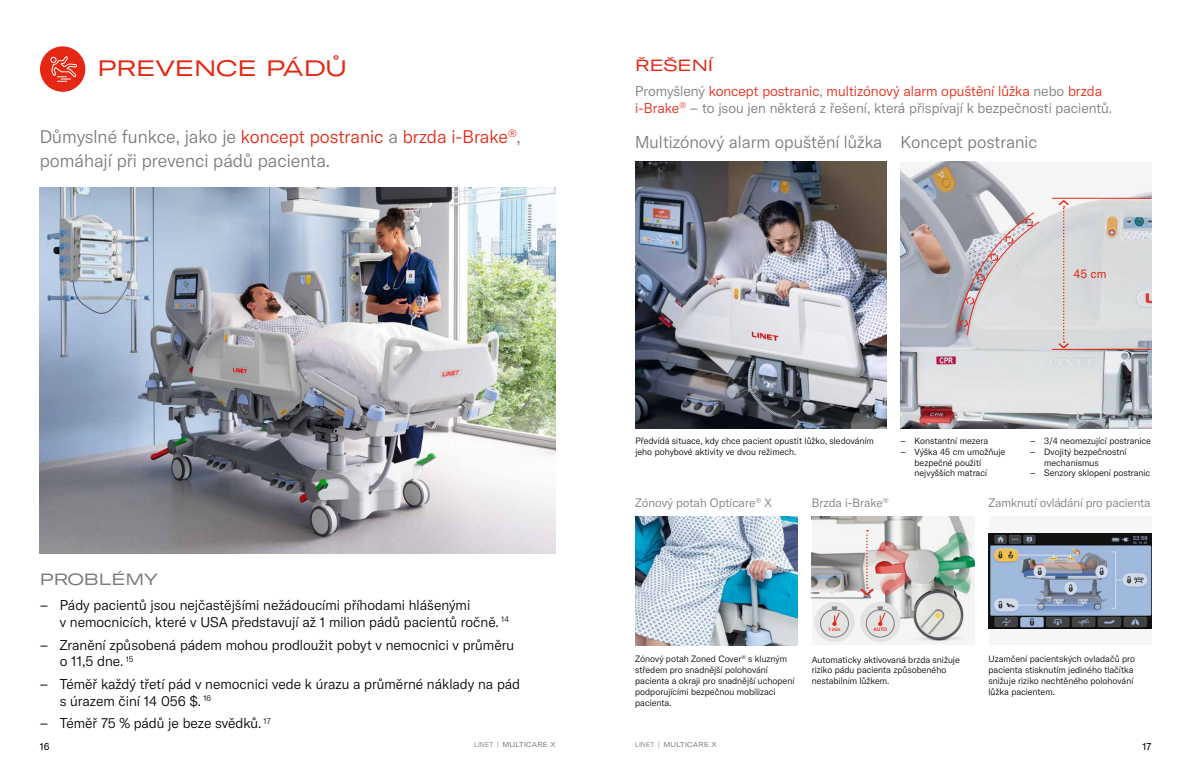
<style>
.page{position:relative;width:1191px;height:766px;background:#fff}
.page>*{position:absolute;margin:0;border:0;box-sizing:border-box;transform-origin:0 0}
.t1{font:22px "GT America Exp Rg";color:#e52713}
.t2{font:300 18px/24px "GT America";color:#7c7b7b}
.t3{font:300 17px "GT America";color:#7c7b7b}
.t4{font:16px "GT America Exp Rg";color:#7c7b7b}
.t5{font:16px "GT America Exp Rg";color:#e52713}
.t6{font:300 14px/16.8px "GT America";color:#000}
.t7{font:300 14px/16.8px "GT America";color:#7c7b7b}
.t8{font:300 12px "GT America";letter-spacing:-.01em;color:#7c7b7b}
.t9{font:12px "GT America";color:#e52713}
.t10{font:10px "GT America";color:#000}
.t11{font:300 9px/10.8px "GT America";color:#000}
.t12{font:expanded 7px "GT America";letter-spacing:.025em;color:#7c7b7b}
.t13{font:500 5px "GT America";color:#e52713}
.s1{color:#e52713}
.s2{font-weight:300;font-stretch:normal}
</style>
<div class="page">
<img style="left:40px;top:188px;width:516px;height:365px">
<img style="left:635px;top:162px;width:251px;height:266px">
<img style="left:635px;top:516px;width:162px;height:129px">
<img style="left:812px;top:516px;width:162px;height:129px">
<div style="left:988px;top:516px;width:163px;height:129px;background:#f6f6f6"></div>
<img style="left:988px;top:533px;width:163px;height:95px">
<img style="left:900px;top:162px;width:251px;height:266px">
<svg style="left:1057px;top:199px;width:13px;height:150px;background:#dad1d0"></svg>
<div style="left:40px;top:46px;width:45px;height:46px;background:#e52713;border-radius:50%"></div>
<svg style="left:50px;top:56px;width:27px;height:26px"></svg>
<hr style="left:1052px;top:198px;width:99px;height:1px;background:#e52713">
<hr style="left:1052px;top:349px;width:99px;height:1px;background:#e52713">
<div style="left:814px;top:601px;width:40px;height:41px;background:#e3e3e3;border-radius:50%"></div>
<svg style="left:819px;top:605px;width:30px;height:33px"></svg>
<div style="left:860px;top:601px;width:40px;height:41px;background:#e3e3e3;border-radius:50%"></div>
<svg style="left:865px;top:605px;width:30px;height:33px"></svg>
<svg style="left:858px;top:530px;width:18px;height:67px"></svg>
<svg style="left:956px;top:212px;width:84px;height:124px;background:#cbc5c9"></svg>
<h1 class="t1" style="left:97px;top:55px;width:251px">PREVENCE PÁDŮ</h1>
<h2 class="t2" style="left:40px;top:124px;width:483px">Důmyslné funkce, jako je <span class="s1">koncept postranic</span> a <span class="s1">brzda i-Brake</span><sup>®</sup>, pomáhají při prevenci pádů pacienta.</h2>
<h3 class="t4" style="left:40px;top:569px;width:119px">PROBLÉMY</h3>
<h3 class="t6" style="left:60px;top:596px;width:451px;text-indent:-20px">– Pády pacientů jsou nejčastějšími nežádoucími příhodami hlášenými<br>v nemocnicích, které v USA představují až 1 milion pádů pacientů ročně. <sup>14</sup></h3>
<h3 class="t6" style="left:60px;top:636px;width:456px;text-indent:-20px">– Zranění způsobená pádem mohou prodloužit pobyt v nemocnici v průměru o 11,5 dne. <sup>15</sup></h3>
<h3 class="t6" style="left:60px;top:675px;width:462px;text-indent:-20px">– Téměř každý třetí pád v nemocnici vede k úrazu a průměrné náklady na pád s úrazem činí 14 056 $. <sup>16</sup></h3>
<h3 class="t6" style="left:40px;top:714px;width:232px">– Téměř 75 % pádů je beze svědků. <sup>17</sup></h3>
<h3 class="t5" style="left:635px;top:56px;width:80px">ŘEŠENÍ</h3>
<h3 class="t7" style="left:635px;top:83px;width:478px">Promyšlený <span class="s1">koncept postranic</span>, <span class="s1">multizónový alarm opuštění lůžka</span> nebo <span class="s1">brzda i-Brake</span><sup>®</sup> – to jsou jen některá z řešení, která přispívají k bezpečnosti pacientů.</h3>
<h3 class="t3" style="left:900px;top:132px;width:138px">Koncept postranic</h3>
<h3 class="t3" style="left:635px;top:132px;width:249px">Multizónový alarm opuštění lůžka</h3>
<h3 class="t9" style="left:1073px;top:267px;width:34px">45 cm</h3>
<p class="t11" style="left:635px;top:435px;width:240px">Předvídá situace, kdy chce pacient opustit lůžko, sledováním jeho pohybové aktivity ve dvou režimech.</p>
<p class="t11" style="left:900px;top:435px;width:89px">– Konstantní mezera</p>
<p class="t11" style="left:914px;top:446px;width:92px;text-indent:-14px">– Výška 45 cm umožňuje bezpečné použití nejvyšších matrací</p>
<p class="t11" style="left:1030px;top:435px;width:122px">– 3/4 neomezující postranice</p>
<p class="t11" style="left:1044px;top:446px;width:84px;text-indent:-14px">– Dvojitý bezpečnostní mechanismus</p>
<p class="t11" style="left:1030px;top:467px;width:122px">– Senzory sklopení postranic</p>
<h3 class="t8" style="left:635px;top:495px;width:138px">Zónový potah Opticare<sup>®</sup> X</h3>
<h3 class="t8" style="left:811px;top:495px;width:79px">Brzda i-Brake<sup>®</sup></h3>
<h3 class="t8" style="left:988px;top:495px;width:163px">Zamknutí ovládání pro pacienta</h3>
<p class="t11" style="left:635px;top:653px;width:161px">Zónový potah Zoned Cover<sup>®</sup> s kluzným středem pro snadnější polohování pacienta a okraji pro snadnější uchopení podporujícími bezpečnou mobilizaci pacienta.</p>
<p class="t13" style="left:828px;top:626px;width:13px">1 min</p>
<p class="t13" style="left:873px;top:626px;width:15px">AUTO</p>
<p class="t11" style="left:811px;top:653px;width:150px">Automaticky aktivovaná brzda snižuje riziko pádu pacienta způsobeného nestabilním lůžkem.</p>
<p class="t11" style="left:988px;top:653px;width:148px">Uzamčení pacientských ovladačů pro pacienta stisknutím jediného tlačítka snižuje riziko nechtěného polohování lůžka pacientem.</p>
<p class="t10" style="left:40px;top:740px;width:11px">16</p>
<p class="t12" style="left:474px;top:740px;width:83px"><span class="s2">LINET |</span> MULTICARE X</p>
<p class="t12" style="left:635px;top:740px;width:83px"><span class="s2">LINET |</span> MULTICARE X</p>
<p class="t10" style="left:1142px;top:740px;width:10px">17</p>
</div>
